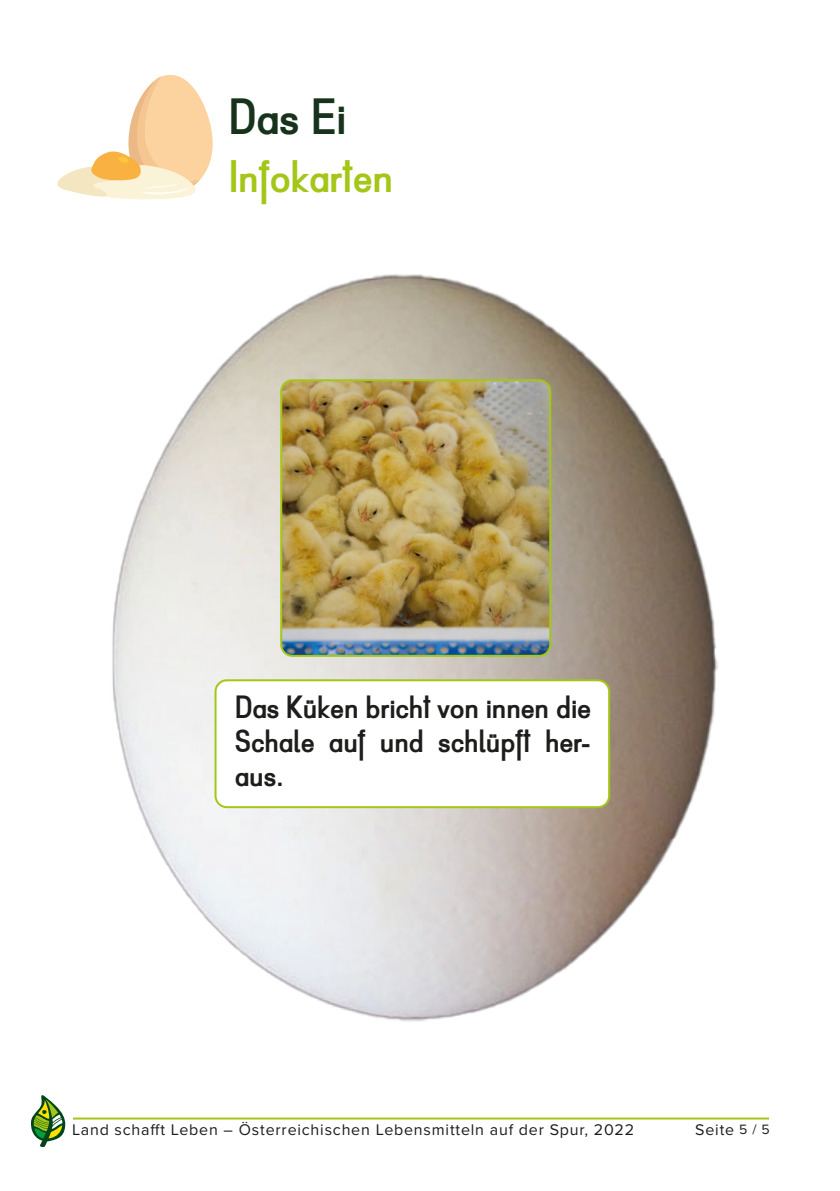
<style>
.page{position:relative;width:840px;height:1191px;background:#fff}
.page>*{position:absolute;margin:0;border:0;box-sizing:border-box;transform-origin:0 0}
.t1{font:700 38px "Aa Bb Cc";color:#17331c}
.t2{font:700 34px "Aa Bb Cc";letter-spacing:.03em;color:#a3c617}
.AufgabenText_ohne_lr{font:700 24px/34px "Aa Bb Cc";letter-spacing:.03em;color:#1d1d1b;text-align:justify}
.t3{font:16px "Proxima Nova";letter-spacing:.05em;color:#1d1d1b}
.s1{font-size:14px}
</style>
<div class="page">
<img style="left:31px;top:75px;width:739px;height:1072px">
<div style="left:215px;top:680px;width:393px;height:127px;background:#fff;border-radius:11px"></div>
<div style="left:214px;top:679px;width:395px;height:129px;border:2px solid #a3c617;border-radius:11px"></div>
<img style="left:281px;top:380px;width:269px;height:276px">
<div style="left:280px;top:379px;width:271px;height:278px;border:2px solid #a3c617;border-radius:11px"></div>
<h1 class="t1" style="left:229px;top:91px;width:118px">Das Ei</h1>
<h2 class="t2" style="left:229px;top:154px;width:165px">Infokarten</h2>
<p class="AufgabenText_ohne_lr" style="left:235px;top:691px;width:357px">Das Küken bricht von innen die Schale auf und schlüpft her&shy;aus.</p>
<p class="t3" style="left:72px;top:1120px;width:563px">Land schafft Leben – Österreichischen Lebensmitteln auf der Spur, 2022</p>
<p class="t3" style="left:694px;top:1120px;width:76px">Seite <span class="s1">5 / 5</span></p>
</div>
